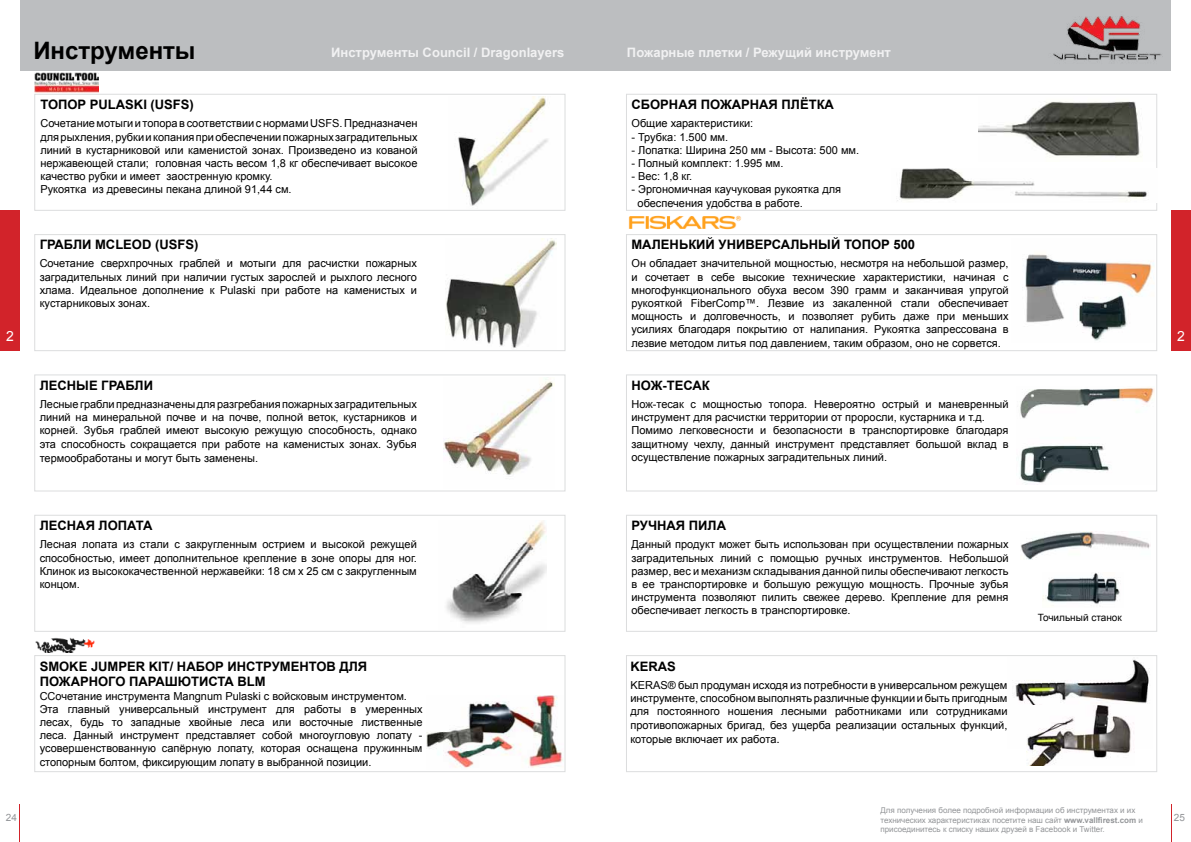
<style>
.page{position:relative;width:1191px;height:842px;background:#fff}
.page>*{position:absolute;margin:0;border:0;box-sizing:border-box;transform-origin:0 0}
.t1{font:700 24px "Arial";color:#000}
.t2{font:14px "Arial";color:#fff}
.t3{font:700 13px/15.6px "Arial";color:#000}
.t4{font:700 13px "Arial";color:#f1f1f2}
.t5{font:11px/13.2px "Arial";color:#000;text-align:justify}
.t6{font:10px "Arial";color:#000}
.t7{font:10px "Arial";color:#939598}
.t8{font:8px/9.6px "Arial";color:#939598}
.s1{font-size:12px}
.s2{font-weight:700}
</style>
<div class="page">
<div style="left:0;top:210px;width:20px;height:141px;background:#d2232a"></div>
<div style="left:1171px;top:210px;width:20px;height:141px;background:#d2232a"></div>
<div style="left:20px;top:0;width:575px;height:70px;background:#bcbec0"></div>
<div style="left:595px;top:0;width:576px;height:70px;background:#bcbec0"></div>
<img style="left:1042px;top:16px;width:128px;height:55px">
<hr style="left:1171px;top:804px;width:1px;height:38px;background:#d2232a">
<hr style="left:19px;top:804px;width:1px;height:38px;background:#d2232a">
<div style="left:626px;top:94px;width:531px;height:117px;border:1px solid #dcddde"></div>
<img style="left:897px;top:168px;width:260px;height:34px">
<img style="left:978px;top:101px;width:163px;height:55px">
<div style="left:34px;top:94px;width:531px;height:117px;border:1px solid #dcddde"></div>
<div style="left:34px;top:374px;width:531px;height:117px;border:1px solid #dcddde"></div>
<div style="left:34px;top:234px;width:531px;height:117px;border:1px solid #dcddde"></div>
<div style="left:34px;top:515px;width:531px;height:117px;border:1px solid #dcddde"></div>
<div style="left:34px;top:655px;width:531px;height:117px;border:1px solid #dcddde"></div>
<img style="left:427px;top:695px;width:137px;height:74px">
<img style="left:446px;top:521px;width:100px;height:102px">
<img style="left:443px;top:379px;width:111px;height:96px">
<img style="left:445px;top:239px;width:111px;height:109px">
<img style="left:458px;top:96px;width:90px;height:110px">
<div style="left:626px;top:374px;width:531px;height:117px;border:1px solid #dcddde"></div>
<div style="left:626px;top:234px;width:531px;height:117px;border:1px solid #dcddde"></div>
<div style="left:626px;top:515px;width:531px;height:117px;border:1px solid #dcddde"></div>
<div style="left:626px;top:655px;width:531px;height:117px;border:1px solid #dcddde"></div>
<img style="left:1015px;top:659px;width:135px;height:46px">
<img style="left:35px;top:637px;width:60px;height:16px">
<img style="left:1019px;top:386px;width:135px;height:99px">
<img style="left:1026px;top:705px;width:108px;height:60px">
<img style="left:1021px;top:531px;width:129px;height:28px">
<img style="left:1042px;top:572px;width:78px;height:32px">
<img style="left:1022px;top:254px;width:132px;height:87px">
<img style="left:628px;top:215px;width:114px;height:15px">
<img style="left:34px;top:73px;width:64px;height:20px">
<h1 class="t1" style="left:33px;top:34px;width:164px">Инструменты</h1>
<p class="t4" style="left:331px;top:44px;width:234px">Инструменты Council / Dragonlayers</p>
<p class="t4" style="left:627px;top:44px;width:265px">Пожарные плетки / Режущий инструмент</p>
<p class="t3" style="left:40px;top:97px;width:155px">ТОПОР PULASKI (USFS)</p>
<p class="t5" style="left:40px;top:117px;width:379px;text-align:left">Сочетание мотыги и топора в соответствии с нормами USFS. Предназначен для рыхления, рубки и копания при обеспечении пожарных заградительных линий в кустарниковой или каменистой зонах. Произведено из кованой нержавеющей стали; головная часть весом 1,8 кг обеспечивает высокое качество рубки и имеет заостренную кромку.<br>Рукоятка из древесины пекана длиной 91,44 см.</p>
<p class="t3" style="left:631px;top:97px;width:204px">СБОРНАЯ ПОЖАРНАЯ ПЛЁТКА</p>
<p class="t5" style="left:631px;top:117px;width:123px">Общие характеристики:</p>
<p class="t5" style="left:631px;top:130px;width:98px">- Трубка: 1.500 мм.</p>
<p class="t5" style="left:631px;top:143px;width:229px">- Лопатка: Ширина 250 мм - Высота: 500 мм.</p>
<p class="t5" style="left:631px;top:157px;width:154px">- Полный комплект: 1.995 мм.</p>
<p class="t5" style="left:631px;top:170px;width:62px">- Вес: 1,8 кг.</p>
<p class="t5" style="left:637px;top:183px;width:205px;text-indent:-6px">- Эргономичная каучуковая рукоятка для обеспечения удобства в работе.</p>
<p class="t3" style="left:631px;top:237px;width:285px">МАЛЕНЬКИЙ УНИВЕРСАЛЬНЫЙ ТОПОР 500</p>
<p class="t5" style="left:631px;top:257px;width:379px">Он обладает значительной мощностью, несмотря на небольшой размер, и сочетает в себе высокие технические характеристики, начиная с многофункционального обуха весом 390 грамм и заканчивая упругой рукояткой FiberComp™. Лезвие из закаленной стали обеспечивает мощность и долговечность, и позволяет рубить даже при меньших усилиях благодаря покрытию от налипания. Рукоятка запрессована в лезвие методом литья под давлением, таким образом, оно не сорвется.</p>
<p class="t3" style="left:40px;top:237px;width:9px">Грабли</p>
<p class="t3" style="left:95px;top:237px;width:105px">McLeod (USFS)</p>
<p class="t5" style="left:40px;top:257px;width:379px">Сочетание сверхпрочных граблей и мотыги для расчистки пожарных заградительных линий при наличии густых зарослей и рыхлого лесного хлама. Идеальное дополнение к Pulaski при работе на каменистых и кустарниковых зонах.</p>
<p class="t2" style="left:6px;top:327px;width:9px">2</p>
<p class="t2" style="left:1177px;top:327px;width:9px">2</p>
<p class="t3" style="left:40px;top:378px;width:19px">Лесные</p>
<p class="t3" style="left:101px;top:378px;width:17px">грабли</p>
<p class="t5" style="left:40px;top:398px;width:379px">Лесные грабли предназначены для разгребания пожарных заградительных линий на минеральной почве и на почве, полной веток, кустарников и корней. Зубья граблей имеют высокую режущую способность, однако эта способность сокращается при работе на каменистых зонах. Зубья</p>
<p class="t5" style="left:40px;top:452px;width:220px">термообработаны и могут быть заменены.</p>
<p class="t3" style="left:40px;top:518px;width:19px">Леснаялопата</p>
<p class="t5" style="left:40px;top:538px;width:379px">Лесная лопата из стали с закругленным острием и высокой режущей способностью, имеет дополнительное крепление в зоне опоры для ног.<br>Клинок из высококачественной нержавейки: 18 см x 25 см с закругленным концом.</p>
<p class="t3" style="left:40px;top:659px;width:329px">SMOKE JUMPER KIT/ НАБОР ИНСТРУМЕНТОВ ДЛЯ<br>ПОЖАРНОГО ПАРАШЮТИСТА BLM</p>
<p class="t5" style="left:40px;top:689px;width:384px;text-align:left">ССочетание инструмента Mangnum Pulaski с войсковым инструментом.<br>Эта главный универсальный инструмент для работы в умеренных лесах, будь то западные хвойные леса или восточные лиственные леса. Данный инструмент представляет собой многоугловую лопату - усовершенствованную сапёрную лопату, которая оснащена пружинным стопорным болтом, фиксирующим лопату в выбранной позиции.</p>
<p class="t3" style="left:631px;top:378px;width:45px">Нож-тесак</p>
<p class="t5" style="left:631px;top:398px;width:378px;text-align:left">Нож-тесак с мощностью топора. Невероятно острый и маневренный инструмент для расчистки территории от проросли, кустарника и т.д.<br>Помимо легковесности и безопасности в транспортировке благодаря защитному чехлу, данный инструмент представляет большой вклад в осуществление пожарных заградительных линий.</p>
<p class="t3" style="left:631px;top:518px;width:96px">РУЧНАЯ ПИЛА</p>
<p class="t5" style="left:631px;top:538px;width:379px">Данный продукт может быть использован при осуществлении пожарных заградительных линий с помощью ручных инструментов. Небольшой размер, вес и механизм складывания данной пилы обеспечивают легкость в ее транспортировке и большую режущую мощность. Прочные зубья инструмента позволяют пилить свежее дерево. Крепление для ремня обеспечивает легкость в транспортировке.</p>
<p class="t3" style="left:630px;top:659px;width:47px">KERAS</p>
<p class="t5" style="left:630px;top:678px;width:379px">KERAS® был продуман исходя из потребности в универсальном режущем инструменте, способном выполнять различные функции и быть пригодным для постоянного ношения лесными работниками или сотрудниками противопожарных бригад, без ущерба реализации остальных функций,</p>
<p class="t5" style="left:630px;top:732px;width:151px">которые включает их работа<span class="s1">.</span></p>
<p class="t6" style="left:1037px;top:611px;width:86px">Точильный станок</p>
<p class="t8" style="left:880px;top:805px;width:264px">Для получения более подробной информации об инструментах и их технических характеристиках посетите наш сайт <span class="s2">www.vallfirest.com</span> и присоединитесь к списку наших друзей в Facebook и Twitter.</p>
<p class="t7" style="left:6px;top:811px;width:13px">24</p>
<p class="t7" style="left:1174px;top:811px;width:13px">25</p>
</div>
